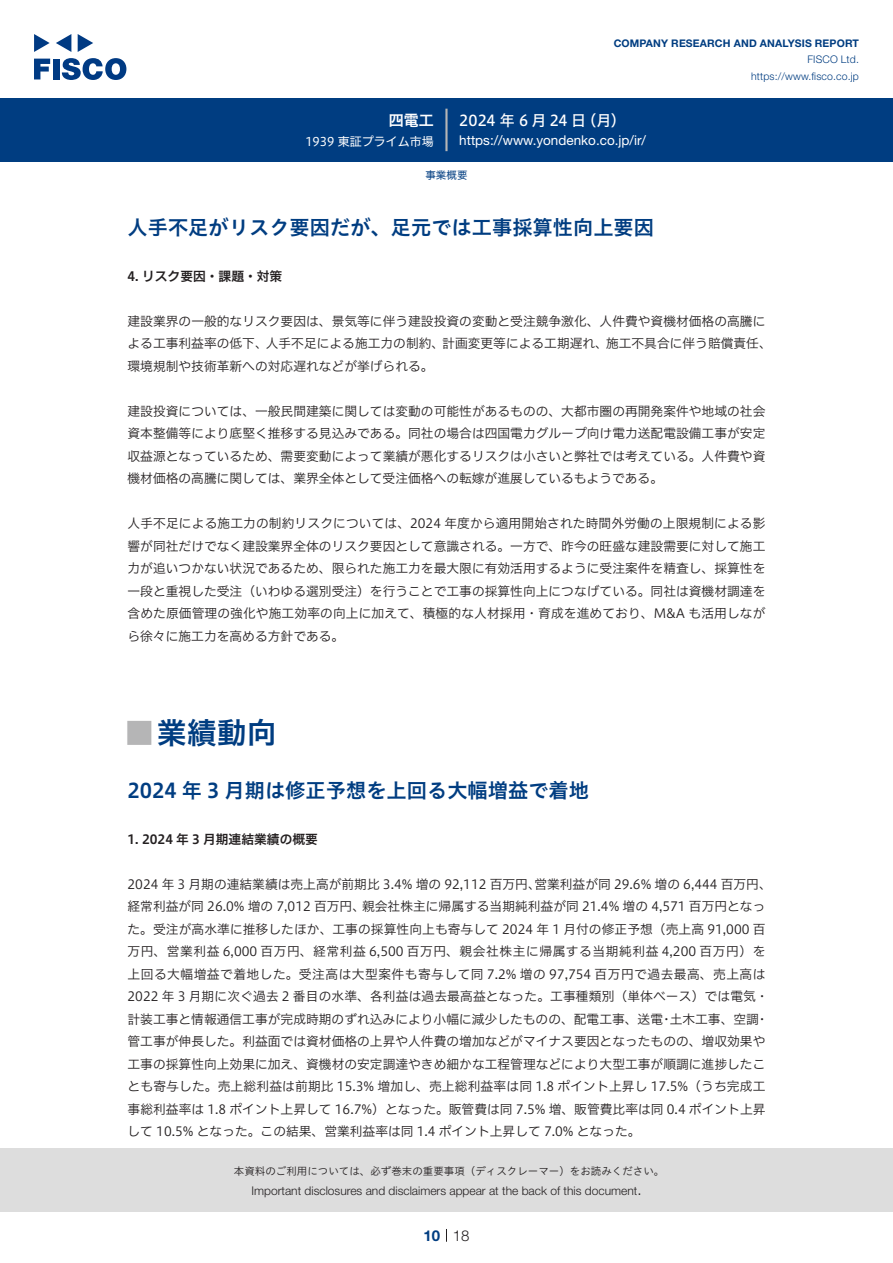
<style>
.page{position:relative;width:893px;height:1263px;background:#fff}
.page>*{position:absolute;margin:0;border:0;box-sizing:border-box;transform-origin:0 0}
.t1{font:30px "Hiragino UD Sans Std N W6";color:#003d81}
.t2{font:24px "Hiragino UD Sans Std N W6";color:#b5b5b6}
.中タイトル{font:20.25px "Hiragino UD Sans Std W6";color:#003d81}
.t3{font:15px "Hiragino UD Sans F Std N W5";letter-spacing:-.005em;color:#fff}
.t4{font:300 15px "Helvetica Neue LT Std";color:#231f20}
.t5{font:15px "Hiragino UD Sans F Std N W6";color:#fff}
.t6{font:700 15px "Helvetica Neue LT Std";color:#003d81}
.t7{font:13.5px "Helvetica Neue LT Std";color:#fff}
.本文{font:12.75px/22.5px "Hiragino UD Sans F Std N W3";color:#231f20}
.本文-2{font:12.75px "Hiragino UD Sans F Std N W3";letter-spacing:.045em;color:#231f20}
.本文-3{font:12.75px "Hiragino UD Sans F Std N W3";letter-spacing:.035em;color:#231f20}
.小タイトル{font:12.75px "Hiragino UD Sans F Std N W6";color:#231f20}
.t8{font:300 12px "Helvetica Neue LT Std";color:#231f20}
.t9{font:12px "Hiragino UD Sans F Std N W4";color:#fff}
.t10{font:10.5px "Hiragino UD Sans Std W3";color:#231f20}
.t11{font:700 10.5px "Helvetica Neue LT Std";letter-spacing:.015em;color:#003d81}
.t12{font:300 10.5px/16.5px "Helvetica Neue LT Std";letter-spacing:.015em;color:#003d81;text-align:right}
.ヘッダー{font:10.5px "Hiragino UD Sans F Std N W4";color:#003d81}
</style>
<div class="page">
<div style="left:0;top:1148px;width:893px;height:64px;background:#ddd"></div>
<svg style="left:34px;top:59px;width:16px;height:20px"></svg>
<div style="left:53px;top:59px;width:6px;height:20px;background:#003a83"></div>
<svg style="left:62px;top:58px;width:64px;height:22px"></svg>
<svg style="left:34px;top:34px;width:16px;height:18px"></svg>
<svg style="left:78px;top:34px;width:15px;height:18px"></svg>
<svg style="left:56px;top:34px;width:15px;height:18px"></svg>
<div style="left:0;top:98px;width:893px;height:64px;background:#003d81"></div>
<hr style="left:445px;top:109px;width:3px;height:42px;background:#b5b5b6">
<svg style="left:446px;top:1229px;width:1px;height:13px"></svg>
<p class="t5" style="left:389px;top:109px;width:46px">四電工</p>
<p class="t9" style="left:305px;top:132px;width:130px">1939 東証プライム市場</p>
<p class="t11" style="left:614px;top:37px;width:247px">COMPANY RESEARCH AND ANALYSIS REPORT</p>
<p class="t12" style="left:751px;top:51px;width:109px">FISCO Ltd. https://www.fisco.co j p.</p>
<p class="t3" style="left:581px;top:109px;width:46px">（月(</p>
<p class="t3" style="left:459px;top:109px;width:128px">2024 年 6 月 24 日</p>
<p class="t7" style="left:459px;top:132px;width:188px">https://www.yondenko. c o j p. /i r/</p>
<p class="ヘッダー" style="left:425px;top:167px;width:43px">事業概要</p>
<p class="中タイトル" style="left:128px;top:212px;width:528px">人手不足がリスク要因だが、足元では工事採算性向上要因</p>
<p class="小タイトル" style="left:128px;top:266px;width:156px">4. リスク要因・課題・対策</p>
<p class="本文" style="left:606px;top:309px;width:167px;text-indent:-478px">建設業界の一般的なリスク要因は、景気等に伴う建設投資の変動と受注競争激化、人件費や資機材価格の高騰に施工不具合に伴う賠償責任、</p>
<p class="本文" style="left:128px;top:331px;width:307px">よる工事利益率の低下、<br>環境規制や技術革新への対応遅れなどが挙げられる。</p>
<p class="本文" style="left:128px;top:399px;width:639px;text-align:justify">建設投資については、一般民間建築に関しては変動の可能性があるものの、大都市圏の再開発案件や地域の社会資本整備等により底堅く推移する見込みである。同社の場合は四国電力グループ向け電力送配電設備工事が安定収益源となっているため、需要変動によって業績が悪化するリスクは小さいと弊社では考えている。人件費や資機材価格の高騰に関しては、業界全体として受注価格への転嫁が進展しているもようである。</p>
<p class="本文" style="left:128px;top:511px;width:639px;text-align:justify">人手不足による施工力の制約リスクについては、2024 年度から適用開始された時間外労働の上限規制による影響が同社だけでなく建設業界全体のリスク要因として意識される。一方で、昨今の旺盛な建設需要に対して施工力が追いつかない状況であるため、限られた施工力を最大限に有効活用するように受注案件を精査し、採算性を一段と重視した受注（いわゆる選別受注）を行うことで工事の採算性向上につなげている。同社は資機材調達を含めた原価管理の強化や施工効率の向上に加えて、積極的な人材採用・育成を進めており、M&amp;A も活用しながら徐々に施工力を高める方針である。</p>
<p class="本文" style="left:442px;top:331px;width:167px">計画変更等による工期遅れ、</p>
<p class="本文" style="left:266px;top:331px;width:180px">人手不足による施工力の制約、</p>
<p class="t1" style="left:157px;top:710px;width:121px">業績動向</p>
<p class="t2" style="left:128px;top:714px;width:25px">█</p>
<p class="中タイトル" style="left:128px;top:775px;width:463px">2024 年 3 月期は修正予想を上回る大幅増益で着地</p>
<p class="小タイトル" style="left:128px;top:829px;width:192px">1. 2024 年 3 月期連結業績の概要</p>
<p class="本文" style="left:534px;top:872px;width:239px">営業利益が同 29.6% 増の 6,444 百万円、</p>
<p class="本文" style="left:362px;top:872px;width:405px;text-indent:-235px">2024 年 3 月期の連結業績は売上高が前期比 3.4% 増の 92,112 百万円、<br>親会社株主に帰属する当期純利益が同 21.4% 増の 4,571 百万円となっ</p>
<p class="本文" style="left:128px;top:895px;width:239px">経常利益が同 26.0% 増の 7,012 百万円、</p>
<p class="本文" style="left:128px;top:917px;width:639px">た。受注が高水準に推移したほか、工事の採算性向上も寄与して 2024 年 1 月付の修正予想（売上高 91,000 百</p>
<p class="本文-2" style="left:128px;top:942px;width:639px">万円、営業利益 6,000 百万円、経常利益 6,500 百万円、親会社株主に帰属する当期純利益 4,200 百万円）を</p>
<p class="本文-3" style="left:128px;top:964px;width:639px">上回る大幅増益で着地した。受注高は大型案件も寄与して同 7.2% 増の 97,754 百万円で過去最高、売上高は</p>
<p class="本文" style="left:128px;top:985px;width:643px">2022 年 3 月期に次ぐ過去 2 番目の水準、各利益は過去最高益となった。工事種類別（単体ベース）では電気・</p>
<p class="本文" style="left:756px;top:1007px;width:14px">・</p>
<p class="本文" style="left:128px;top:1007px;width:639px">計装工事と情報通信工事が完成時期のずれ込みにより小幅に減少したものの、配電工事、送電<br>管工事が伸長した。利益面では資材価格の上昇や人件費の増加などがマイナス要因となったものの、増収効果や工事の採算性向上効果に加え、資機材の安定調達やきめ細かな工程管理などにより大型工事が順調に進捗したことも寄与した。売上総利益は前期比 15.3% 増加し、売上総利益率は同 1.8 ポイント上昇し 17.5%（うち完成工事総利益率は 1.8 ポイント上昇して 16.7%）となった。販管費は同 7.5% 増、販管費比率は同 0.4 ポイント上昇して 10.5% となった。この結果、営業利益率は同 1.4 ポイント上昇して 7.0% となった。</p>
<p class="本文" style="left:670px;top:1007px;width:91px">土木工事、空調</p>
<p class="本文" style="left:660px;top:1007px;width:14px">・</p>
<p class="t10" style="left:234px;top:1163px;width:432px">本資料のご利用については、必ず巻末の重要事項（ディスクレーマー）をお読みください。</p>
<p class="t4" style="left:637px;top:1180px;width:6px">.</p>
<p class="t8" style="left:251px;top:1183px;width:387px">Important disclosures and disclaimers appear at the back of this document</p>
<p class="t6" style="left:423px;top:1226px;width:18px">10</p>
<p class="t4" style="left:453px;top:1226px;width:18px">18</p>
</div>
